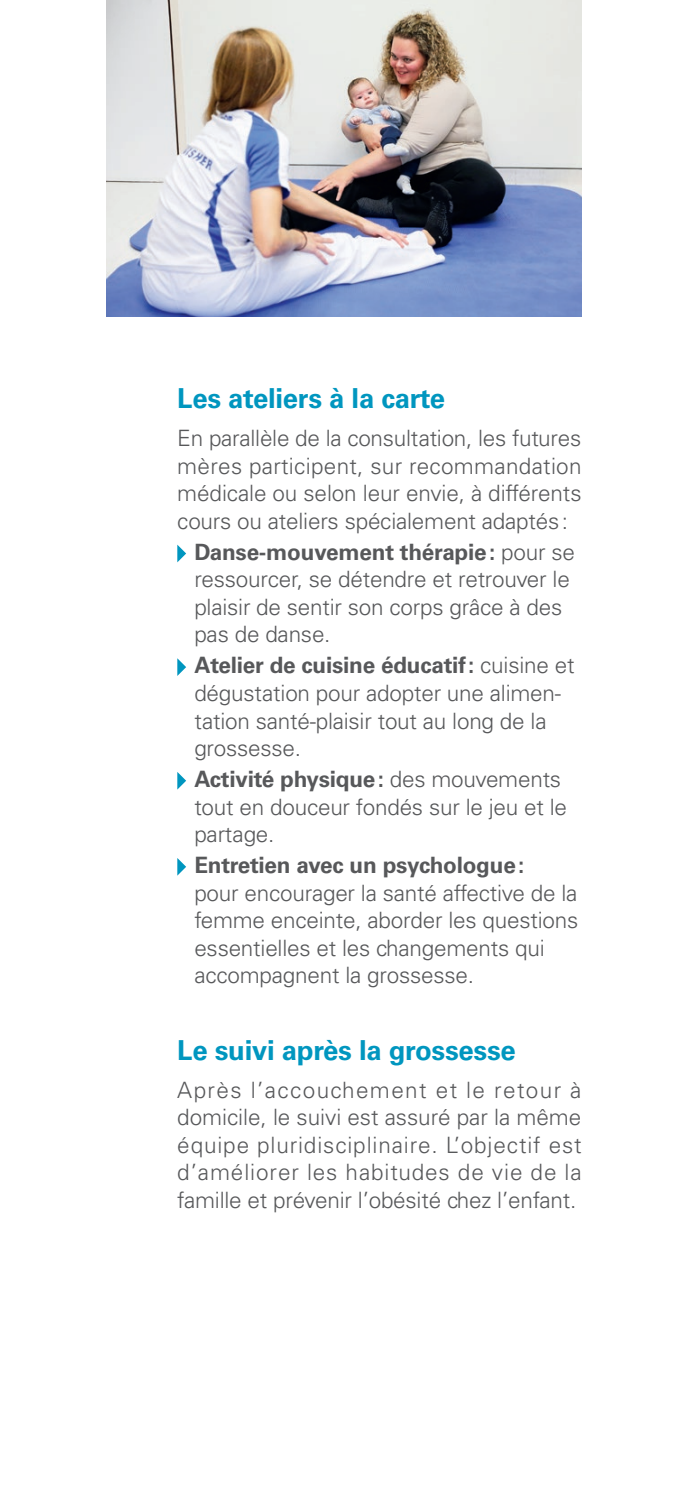
<style>
.page{position:relative;width:688px;height:1489px;background:#fff}
.page>*{position:absolute;margin:0;border:0;box-sizing:border-box;transform-origin:0 0}
.t1{font:700 27.5px "Univers LT Std";letter-spacing:-.01em;color:#0096bf}
.t2{font:300 22.5px/27.5px "Univers LT Std";letter-spacing:-.01em;color:#57585a}
.t3{font:700 22.5px "Univers LT Std";letter-spacing:-.01em;color:#57585a}
.s1{font-weight:700}
</style>
<div class="page">
<svg style="left:177px;top:544px;width:9px;height:18px"></svg>
<svg style="left:177px;top:658px;width:9px;height:18px"></svg>
<svg style="left:177px;top:772px;width:9px;height:17px"></svg>
<svg style="left:177px;top:858px;width:9px;height:17px"></svg>
<img style="left:106px;top:0;width:475px;height:317px">
<p class="t1" style="left:177px;top:382px;width:269px">Les ateliers à la carte</p>
<p class="t2" style="left:177px;top:424px;width:405px;text-align:justify">En parallèle de la consultation, les futures mères participent, sur recommandation médicale ou selon leur envie, à différents cours ou ateliers spécialement adaptés:</p>
<p class="t2" style="left:194px;top:538px;width:382px"><span class="s1">Danse-mouvement thérapie:</span> pour se ressourcer, se détendre et retrouver le plaisir de sentir son corps grâce à des pas de danse.</p>
<p class="t2" style="left:194px;top:651px;width:381px"><span class="s1">Atelier de cuisine éducatif:</span> cuisine et dégustation pour adopter une alimen&shy;tation santé-plaisir tout au long de la grossesse.</p>
<p class="t2" style="left:194px;top:765px;width:374px"><span class="s1">Activité physique:</span> des mouvements tout en douceur fondés sur le jeu et le partage.</p>
<p class="t3" style="left:194px;top:852px;width:331px">Entretien avec un psychologue:</p>
<p class="t2" style="left:194px;top:878px;width:385px">pour encourager la santé affective de la femme enceinte, aborder les questions essentielles et les changements qui accompagnent la grossesse.</p>
<p class="t1" style="left:177px;top:1033px;width:340px">Le suivi après la grossesse</p>
<p class="t2" style="left:177px;top:1075px;width:406px;text-align:justify">Après l’accouchement et le retour à domicile, le suivi est assuré par la même équipe pluridisciplinaire. L’objectif est d’améliorer les habitudes de vie de la famille et prévenir l’obésité chez l’enfant.</p>
</div>
